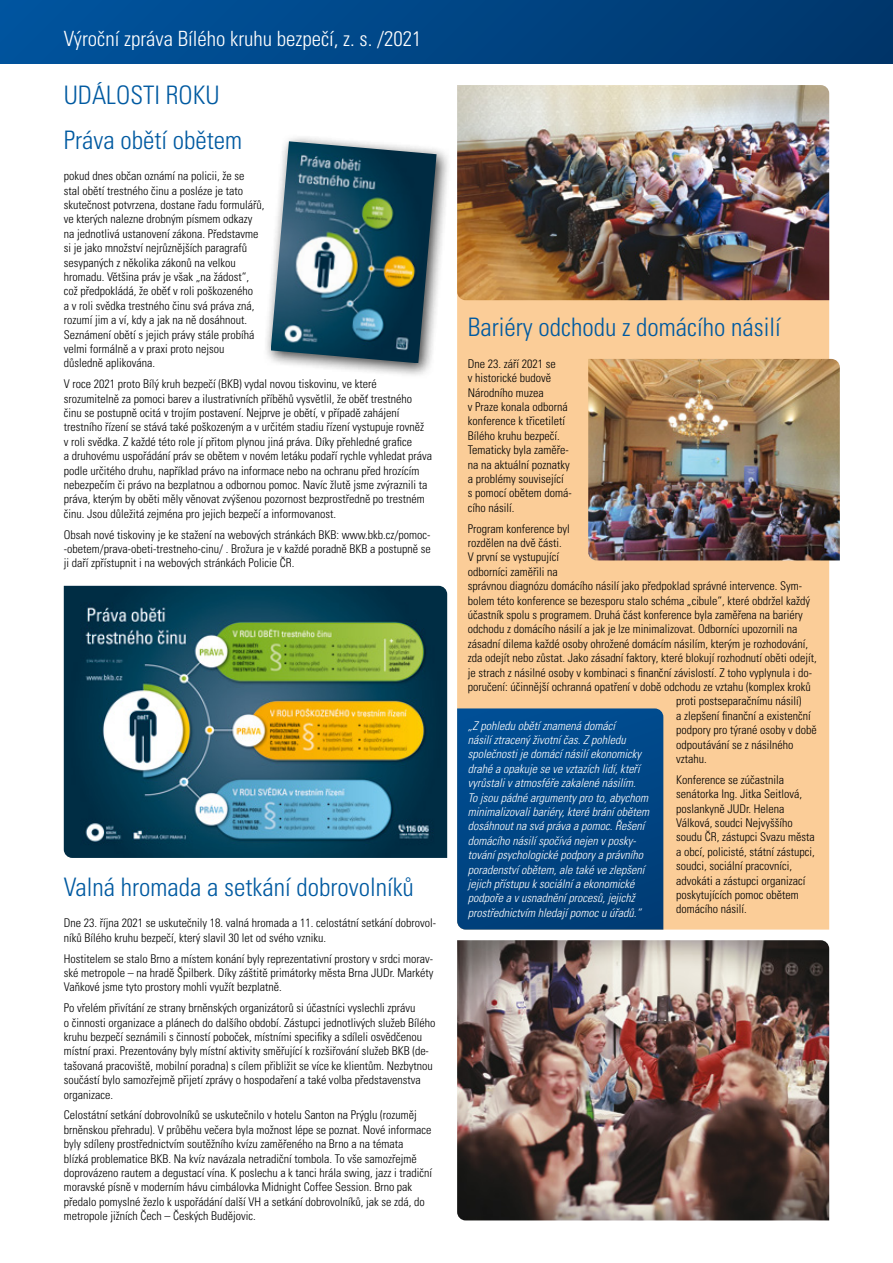
<style>
.page{position:relative;width:893px;height:1263px;background:#fff}
.page>*{position:absolute;margin:0;border:0;box-sizing:border-box;transform-origin:0 0}
.t1{font:300 condensed 25.5px "Univers CE";color:#005aa1}
.t2{font:300 condensed 21px "Univers CE";color:#fff}
.t3{font:300 condensed 12px/14.4px "Univers CE";color:#000}
.t4{font:italic 300 condensed 12px/14.4px "Univers CE";color:#fff}
</style>
<div class="page">
<div style="left:0;top:0;width:893px;height:64px;background:linear-gradient(to right,#00549f,#00366b)"></div>
<div style="left:457px;top:300px;width:372px;height:629px;background:#fbcd98"></div>
<img style="left:64px;top:586px;width:383px;height:272px">
<div style="left:263px;top:134px;width:189px;height:245px;background:#000;opacity:.75"></div>
<img style="left:271px;top:141px;width:166px;height:222px">
<img style="left:588px;top:359px;width:252px;height:201px">
<img style="left:457px;top:85px;width:372px;height:215px">
<img style="left:457px;top:940px;width:372px;height:280px">
<svg style="left:457px;top:708px;width:206px;height:221px;background:#004585"></svg>
<h2 class="t2" style="left:64px;top:26px;width:359px">Výroční zpráva Bílého kruhu bezpečí, z. s. /2021</h2>
<h1 class="t1" style="left:64px;top:81px;width:157px">UDÁLOSTI ROKU</h1>
<h1 class="t1" style="left:64px;top:125px;width:180px">Práva obětí obětem</h1>
<p class="t3" style="left:64px;top:169px;width:202px">pokud dnes občan oznámí na policii, že se<br>stal obětí trestného činu a posléze je tato skutečnost potvrzena, dostane řadu formulářů, ve kterých nalezne drobným písmem odkazy na jednotlivá ustanovení zákona. Představme si je jako množství nejrůznějších paragrafů sesypaných z několika zákonů na velkou hromadu. Většina práv je však „na žádost“, což předpokládá, že oběť v roli poškozeného<br>a v roli svědka trestného činu svá práva zná, rozumí jim a ví, kdy a jak na ně dosáhnout.<br>Seznámení obětí s jejich právy stále probíhá velmi formálně a v praxi proto nejsou důsledně aplikována.</p>
<p class="t3" style="left:64px;top:377px;width:370px">V roce 2021 proto Bílý kruh bezpečí (BKB) vydal novou tiskovinu, ve které srozumitelně za pomoci barev a ilustrativních příběhů vysvětlil, že oběť trestného činu se postupně ocitá v trojím postavení. Nejprve je obětí, v případě zahájení trestního řízení se stává také poškozeným a v určitém stadiu řízení vystupuje rovněž<br>v roli svědka. Z každé této role jí přitom plynou jiná práva. Díky přehledné grafice<br>a druhovému uspořádání práv se obětem v novém letáku podaří rychle vyhledat práva podle určitého druhu, například právo na informace nebo na ochranu před hrozícím nebezpečím či právo na bezplatnou a odbornou pomoc. Navíc žlutě jsme zvýraznili ta práva, kterým by oběti měly věnovat zvýšenou pozornost bezprostředně po trestném činu. Jsou důležitá zejména pro jejich bezpečí a informovanost.</p>
<p class="t3" style="left:64px;top:527px;width:369px;text-align:justify">Obsah nové tiskoviny je ke stažení na webových stránkách BKB: www.bkb.cz/pomoc--obetem/prava-obeti-trestneho-cinu/ . Brožura je v každé poradně BKB a postupně se ji daří zpřístupnit i na webových stránkách Policie ČR.</p>
<h1 class="t1" style="left:64px;top:872px;width:352px">Valná hromada a setkání dobrovolníků</h1>
<p class="t3" style="left:64px;top:916px;width:374px">Dne 23. října 2021 se uskutečnily 18. valná hromada a 11. celostátní setkání dobrovol&shy;níků Bílého kruhu bezpečí, který slavil 30 let od svého vzniku.</p>
<p class="t3" style="left:64px;top:951px;width:371px;text-align:justify">Hostitelem se stalo Brno a místem konání byly reprezentativní prostory v srdci morav&shy;ské metropole – na hradě Špilberk. Díky záštitě primátorky města Brna JUDr. Markéty Vaňkové jsme tyto prostory mohli využít bezplatně.</p>
<p class="t3" style="left:64px;top:1001px;width:373px">Po vřelém přivítání ze strany brněnských organizátorů si účastníci vyslechli zprávu<br>o činnosti organizace a plánech do dalšího období. Zástupci jednotlivých služeb Bílého kruhu bezpečí seznámili s činností poboček, místními specifiky a sdíleli osvědčenou místní praxi. Prezentovány byly místní aktivity směřující k rozšiřování služeb BKB (de&shy;tašovaná pracoviště, mobilní poradna) s cílem přibližit se více ke klientům. Nezbytnou součástí bylo samozřejmě přijetí zprávy o hospodaření a také volba představenstva organizace.</p>
<p class="t3" style="left:64px;top:1108px;width:370px">Celostátní setkání dobrovolníků se uskutečnilo v hotelu Santon na Prýglu (rozuměj brněnskou přehradu). V průběhu večera byla možnost lépe se poznat. Nové informace byly sdíleny prostřednictvím soutěžního kvízu zaměřeného na Brno a na témata<br>blízká problematice BKB. Na kvíz navázala netradiční tombola. To vše samozřejmě doprovázeno rautem a degustací vína. K poslechu a k tanci hrála swing, jazz i tradiční moravské písně v moderním hávu cimbálovka Midnight Coffee Session. Brno pak předalo pomyslné žezlo k uspořádání další VH a setkání dobrovolníků, jak se zdá, do metropole jižních Čech – Českých Budějovic.</p>
<h1 class="t1" style="left:468px;top:313px;width:314px">Bariéry odchodu z domácího násilí</h1>
<p class="t3" style="left:468px;top:357px;width:105px">Dne 23. září 2021 se<br>v historické budově<br>Národního muzea<br>v Praze konala odborná konference k třicetiletí<br>Bílého kruhu bezpečí.<br>Tematicky byla zaměře&shy;na na aktuální poznatky a problémy související<br>s pomocí obětem domá&shy;cího násilí.</p>
<p class="t3" style="left:468px;top:521px;width:103px">Program konference byl</p>
<p class="t3" style="left:468px;top:536px;width:95px">rozdělen na dvě části.</p>
<p class="t3" style="left:468px;top:550px;width:93px">V první se vystupující</p>
<p class="t3" style="left:468px;top:565px;width:91px">odborníci zaměřili na</p>
<p class="t3" style="left:468px;top:579px;width:336px">správnou diagnózu domácího násilí jako předpoklad správné intervence. Sym-</p>
<p class="t3" style="left:468px;top:593px;width:344px">bolem této konference se bezesporu stalo schéma „cibule“, které obdržel každý</p>
<p class="t3" style="left:468px;top:608px;width:337px">účastník spolu s programem. Druhá část konference byla zaměřena na bariéry</p>
<p class="t3" style="left:468px;top:622px;width:331px">odchodu z domácího násilí a jak je lze minimalizovat. Odborníci upozornili na</p>
<p class="t3" style="left:468px;top:637px;width:342px">zásadní dilema každé osoby ohrožené domácím násilím, kterým je rozhodování,</p>
<p class="t3" style="left:468px;top:651px;width:351px">zda odejít nebo zůstat. Jako zásadní faktory, které blokují rozhodnutí oběti odejít,</p>
<p class="t3" style="left:468px;top:665px;width:346px">je strach z násilné osoby v kombinaci s finanční závislostí. Z toho vyplynula i do-</p>
<p class="t3" style="left:468px;top:680px;width:345px">poručení: účinnější ochranná opatření v době odchodu ze vztahu (komplex kroků</p>
<p class="t3" style="left:676px;top:694px;width:127px">proti postseparačnímu násilí)</p>
<p class="t3" style="left:676px;top:709px;width:136px">a zlepšení finanční a existenční</p>
<p class="t3" style="left:676px;top:723px;width:142px">podpory pro týrané osoby v době</p>
<p class="t3" style="left:676px;top:737px;width:119px">odpoutávání se z násilného</p>
<p class="t3" style="left:676px;top:752px;width:32px">vztahu.</p>
<p class="t3" style="left:676px;top:772px;width:140px">Konference se zúčastnila senátorka Ing. Jitka Seitlová, poslankyně JUDr. Helena<br>Válková, soudci Nejvyššího soudu ČR, zástupci Svazu města a obcí, policisté, státní zástupci, soudci, sociální pracovníci, advokáti a zástupci organizací poskytujících pomoc obětem domácího násilí.</p>
<p class="t4" style="left:468px;top:718px;width:183px">„Z pohledu obětí znamená domácí<br>násilí ztracený životní čas. Z pohledu společnosti je domácí násilí ekonomicky drahé a opakuje se ve vztazích lidí, kteří vyrůstali v atmosféře zakalené násilím.<br>To jsou pádné argumenty pro to, abychom minimalizovali bariéry, které brání obětem dosáhnout na svá práva a pomoc. Řešení domácího násilí spočívá nejen v posky&shy;tování psychologické podpory a právního poradenství obětem, ale také ve zlepšení jejich přístupu k sociální a ekonomické podpoře a v usnadnění procesů, jejichž prostřednictvím hledají pomoc u úřadů.“</p>
</div>
